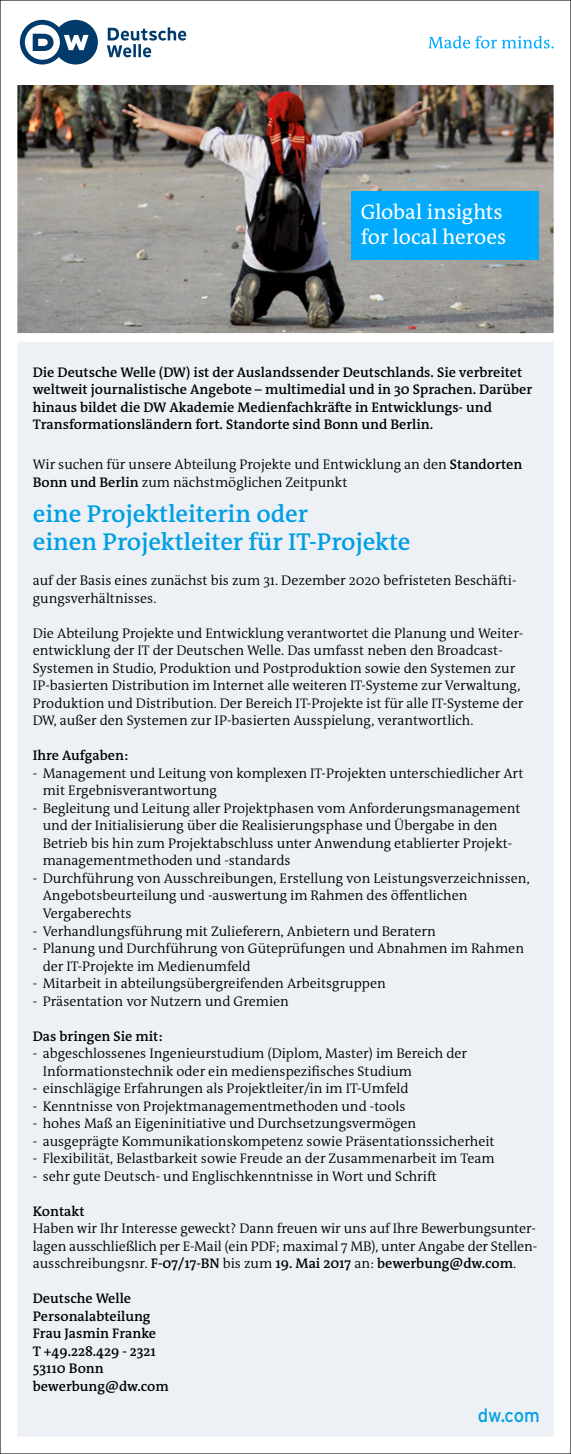
<style>
.page{position:relative;width:571px;height:1454px;background:#fff}
.page>*{position:absolute;margin:0;border:0;box-sizing:border-box;transform-origin:0 0}
.t1{font:600 24.5px/28px "DW The Antiqua B W6";color:#009fe3}
.t2{font:21px/25.2px "DW The Antiqua B W5 Plain";letter-spacing:-.005em;color:#fff}
.t3{font:18.9px "Interstate DW";color:#009fe3;scale:.96 1}
.t4{font:300 14px/17.5px "DW The Antiqua B W4";color:#000}
.t5{font:600 14px/17.5px "DW The Antiqua B W6";color:#000}
.s1{font-family:"DW The Antiqua B W6";font-weight:600}
.s2{font-family:"DW The Antiqua B W4";font-weight:300}
</style>
<div class="page">
<div style="left:0;top:0;width:570px;height:1453px;background:#edf1f5"></div>
<img style="left:18px;top:84px;width:534px;height:249px">
<div style="left:351px;top:191px;width:187px;height:68px;background:#00abfd"></div>
<div style="left:0;top:0;width:570px;height:1453px;border:17px solid #fff"></div>
<div style="left:0;top:0;width:570px;height:84px;background:#fff"></div>
<svg style="left:107px;top:27px;width:80px;height:30px"></svg>
<svg style="left:20px;top:20px;width:78px;height:44px"></svg>
<svg style="left:428px;top:36px;width:125px;height:12px"></svg>
<div style="left:14px;top:333px;width:541px;height:9px;background:#fff"></div>
<h2 class="t2" style="left:361px;top:200px;width:147px">Global insights for local heroes</h2>
<p class="t5" style="left:33px;top:363px;width:501px">Die Deutsche Welle (DW) ist der Auslandssender Deutschlands. Sie verbreitet weltweit journalistische Angebote – multimedial und in 30 Sprachen. Darüber hinaus bildet die DW Akademie Medienfachkräfte in Entwicklungs- und Transformationsländern fort. Standorte sind Bonn und Berlin.</p>
<p class="t4" style="left:33px;top:456px;width:491px">Wir suchen für unsere Abteilung Projekte und Entwicklung an den <span class="s1">Standorten<br>Bonn und Berlin</span> zum nächstmöglichen Zeitpunkt</p>
<h1 class="t1" style="left:33px;top:500px;width:379px">eine Projektleiterin oder<br>einen Projektleiter für IT-Projekte</h1>
<p class="t4" style="left:33px;top:572px;width:485px">auf der Basis eines zunächst bis zum 31. Dezember 2020 befristeten Beschäfti&shy;gungsverhältnisses.</p>
<p class="t4" style="left:33px;top:624px;width:492px">Die Abteilung Projekte und Entwicklung verantwortet die Planung und Weiter&shy;entwicklung der IT der Deutschen Welle. Das umfasst neben den Broadcast-Systemen in Studio, Produktion und Postproduktion sowie den Systemen zur IP-basierten Distribution im Internet alle weiteren IT-Systeme zur Verwaltung, Produktion und Distribution. Der Bereich IT-Projekte ist für alle IT-Systeme der DW, außer den Systemen zur IP-basierten Ausspielung, verantwortlich.</p>
<p class="t5" style="left:33px;top:747px;width:97px">Ihre Aufgaben:</p>
<p class="t4" style="left:43px;top:764px;width:482px;text-indent:-10px">- Management und Leitung von komplexen IT-Projekten unterschiedlicher Art mit Ergebnisverantwortung</p>
<p class="t4" style="left:43px;top:799px;width:479px;text-indent:-10px">- Begleitung und Leitung aller Projektphasen vom Anforderungsmanagement und der Initialisierung über die Realisierungsphase und Übergabe in den Betrieb bis hin zum Projektabschluss unter Anwendung etablierter Projekt&shy;managementmethoden und -standards</p>
<p class="t4" style="left:43px;top:869px;width:488px;text-indent:-10px">- Durchführung von Ausschreibungen, Erstellung von Leistungsverzeichnissen,<br>Angebotsbeurteilung und -auswertung im Rahmen des öffentlichen<br>Vergaberechts</p>
<p class="t4" style="left:33px;top:922px;width:404px">- Verhandlungsführung mit Zulieferern, Anbietern und Beratern</p>
<p class="t4" style="left:43px;top:939px;width:482px;text-indent:-10px">- Planung und Durchführung von Güteprüfungen und Abnahmen im Rahmen der IT-Projekte im Medienumfeld</p>
<p class="t4" style="left:33px;top:974px;width:354px">- Mitarbeit in abteilungsübergreifenden Arbeitsgruppen</p>
<p class="t4" style="left:33px;top:992px;width:257px">- Präsentation vor Nutzern und Gremien</p>
<p class="t5" style="left:33px;top:1027px;width:131px">Das bringen Sie mit:</p>
<p class="t4" style="left:43px;top:1044px;width:426px;text-indent:-10px">- abgeschlossenes Ingenieurstudium (Diplom, Master) im Bereich der<br>Informationstechnik oder ein medienspezifisches Studium</p>
<p class="t4" style="left:33px;top:1079px;width:377px">- einschlägige Erfahrungen als Projektleiter/in im IT-Umfeld</p>
<p class="t4" style="left:33px;top:1097px;width:374px">- Kenntnisse von Projektmanagementmethoden und -tools</p>
<p class="t4" style="left:33px;top:1114px;width:385px">- hohes Maß an Eigeninitiative und Durchsetzungsvermögen</p>
<p class="t4" style="left:33px;top:1132px;width:463px">- ausgeprägte Kommunikationskompetenz sowie Präsentationssicherheit</p>
<p class="t4" style="left:33px;top:1149px;width:463px">- Flexibilität, Belastbarkeit sowie Freude an der Zusammenarbeit im Team</p>
<p class="t4" style="left:33px;top:1167px;width:405px">- sehr gute Deutsch- und Englischkenntnisse in Wort und Schrift</p>
<p class="t5" style="left:33px;top:1202px;width:53px">Kontakt</p>
<p class="t4" style="left:33px;top:1219px;width:504px">Haben wir Ihr Interesse geweckt? Dann freuen wir uns auf Ihre Bewerbungsunter&shy;lagen ausschließlich per E-Mail (ein PDF; maximal 7 MB), unter Angabe der Stellen-</p>
<p class="t5" style="left:33px;top:1254px;width:485px"><span class="s2">ausschreibungsnr.</span> F-07/17-BN <span class="s2">bis zum</span> 19. Mai 2017 <span class="s2">an:</span> bewerbung@dw.com<span class="s2">.</span></p>
<p class="t5" style="left:33px;top:1289px;width:137px">Deutsche Welle<br>Personalabteilung<br>Frau Jasmin Franke<br>T +49.228.429 - 2321<br>53110 Bonn bewerbung@dw.com</p>
<h3 class="t3" style="left:477px;top:1404px;width:66px">dw.com</h3>
</div>
